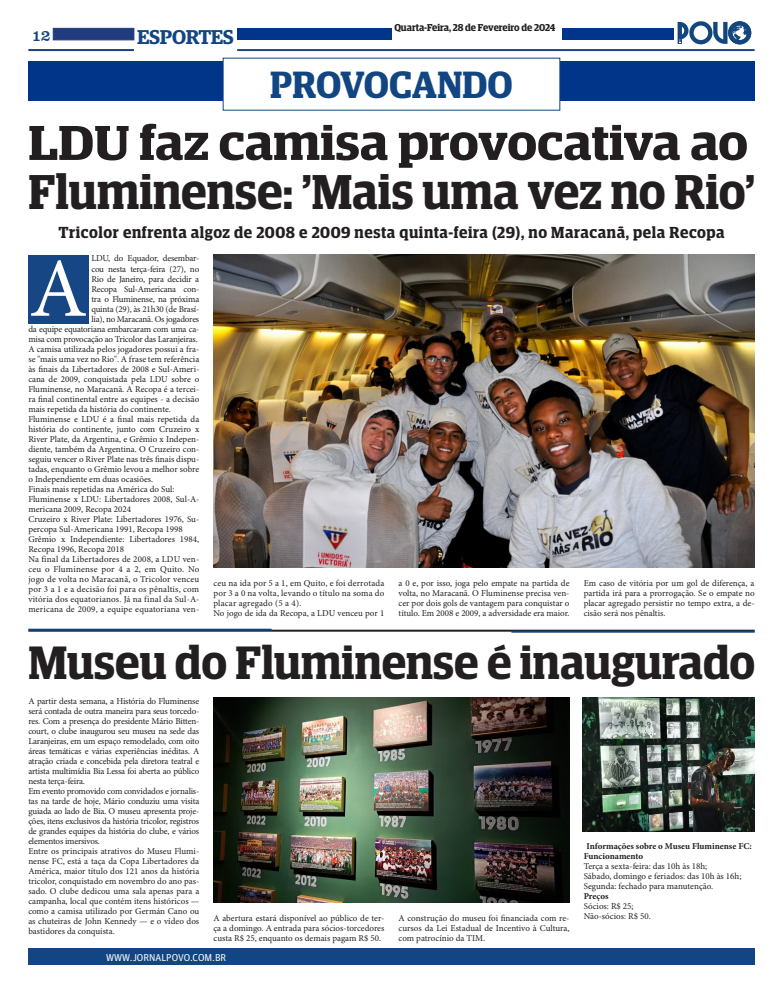
<style>
.page{position:relative;width:783px;height:993px;background:#fff}
.page>*{position:absolute;margin:0;border:0;box-sizing:border-box;transform-origin:0 0}
.t1{font:83.8px "Minion Pro";color:#fff}
.t2{font:600 48.9px/48.7px "Guardian Egyptian Display";color:#231f20;scale:1.11 1}
.t3{font:600 46.8px "Guardian Egyptian Display";color:#231f20}
.t4{font:600 38px "Guardian Egyptian Display";color:#114683}
.t5{font:600 20px "Guardian Egyptian";letter-spacing:-.02em;color:#114683}
.t6{font:600 16px "Guardian Egyptian Display";letter-spacing:.035em;color:#231f20}
.t7{font:16px "Clarendon BT";color:#174685}
.t8{font:600 10px "Guardian Egyptian Display";letter-spacing:-.005em;color:#231f20}
.t9{font:10px "Guardian Agate Sans G1 D Regular";color:#fff}
.t10{font:9px/10px "Minion Pro";letter-spacing:-.005em;color:#231f20;text-align:justify}
.t11{font:9px "Minion Pro";letter-spacing:.02em;color:#231f20}
.t12{font:9px/10px "Minion Pro";letter-spacing:.015em;color:#231f20}
.t13{font:700 9px/10px "Minion Pro";color:#231f20}
</style>
<div class="page">
<svg style="left:677px;top:21px;width:74px;height:23px"></svg>
<div style="left:53px;top:28px;width:81px;height:12px;background:#203c7d;border:1px solid #203c7d"></div>
<hr style="left:28px;top:49px;width:106px;height:2px;background:#203c7d">
<div style="left:28px;top:947px;width:726px;height:17px;background:#114683"></div>
<div style="left:237px;top:28px;width:154px;height:12px;background:#003589"></div>
<hr style="left:237px;top:49px;width:517px;height:2px;background:#174685">
<div style="left:562px;top:28px;width:112px;height:12px;background:#003589"></div>
<div style="left:28px;top:61px;width:726px;height:40px;background:#003589"></div>
<div style="left:223px;top:58px;width:336px;height:52px;background:#fff"></div>
<img style="left:213px;top:697px;width:356px;height:205px">
<img style="left:213px;top:255px;width:541px;height:312px">
<hr style="left:28px;top:629px;width:726px;height:2px;background:#231f20">
<hr style="left:511px;top:630px;width:243px;height:2px;background:#114683">
<hr style="left:28px;top:628px;width:243px;height:2px;background:#114683">
<img style="left:582px;top:697px;width:172px;height:133px">
<div style="left:28px;top:255px;width:61px;height:68px;background:#174685"></div>
<h3 class="t7" style="left:31px;top:25px;width:21px">12</h3>
<h3 class="t5" style="left:137px;top:22px;width:98px">ESPORTES</h3>
<p class="t8" style="left:394px;top:22px;width:162px">Quarta-Feira, 28 de Fevereiro de 2024</p>
<h3 class="t4" style="left:270px;top:64px;width:244px">PROVOCANDO</h3>
<h2 class="t2" style="left:28px;top:118px;width:656px">LDU faz camisa provocativa ao<br>Fluminense: 'Mais uma vez no Rio'</h2>
<h3 class="t6" style="left:58px;top:223px;width:667px">Tricolor enfrenta algoz de 2008 e 2009 nesta quinta-feira (29), no Maracanã, pela Recopa</h3>
<p class="t10" style="left:91px;top:253px;width:109px">LDU, do Equador, desembar-</p>
<p class="t10" style="left:91px;top:263px;width:109px">cou nesta terça-feira (27), no</p>
<p class="t10" style="left:91px;top:273px;width:109px">Rio de Janeiro, para decidir a</p>
<p class="t10" style="left:91px;top:283px;width:109px">Recopa Sul-Americana con-</p>
<p class="t10" style="left:91px;top:293px;width:109px">tra o Fluminense, na próxima</p>
<p class="t10" style="left:91px;top:303px;width:109px">quinta (29), às 21h30 (de Brasí-</p>
<p class="t10" style="left:91px;top:313px;width:109px">lia), no Maracanã. Os jogadores</p>
<p class="t10" style="left:28px;top:323px;width:172px">da equipe equatoriana embarcaram com uma ca-</p>
<p class="t10" style="left:28px;top:333px;width:171px">misa com provocação ao Tricolor das Laranjeiras.</p>
<p class="t10" style="left:28px;top:343px;width:172px">A camisa utilizada pelos jogadores possui a fra-</p>
<p class="t10" style="left:28px;top:353px;width:172px">se "mais uma vez no Rio". A frase tem referência</p>
<p class="t10" style="left:28px;top:363px;width:172px">às finais da Libertadores de 2008 e Sul-Ameri-</p>
<p class="t10" style="left:28px;top:373px;width:172px">cana de 2009, conquistada pela LDU sobre o</p>
<p class="t10" style="left:28px;top:383px;width:172px">Fluminense, no Maracanã. A Recopa é a tercei-</p>
<p class="t10" style="left:28px;top:393px;width:172px">ra final continental entre as equipes - a decisão</p>
<p class="t10" style="left:28px;top:403px;width:144px">mais repetida da história do continente.</p>
<p class="t10" style="left:28px;top:413px;width:172px">Fluminense e LDU é a final mais repetida da</p>
<p class="t10" style="left:28px;top:423px;width:172px">história do continente, junto com Cruzeiro x</p>
<p class="t10" style="left:28px;top:433px;width:172px">River Plate, da Argentina, e Grêmio x Indepen-</p>
<p class="t10" style="left:28px;top:443px;width:172px">diente, também da Argentina. O Cruzeiro con-</p>
<p class="t10" style="left:28px;top:453px;width:172px">seguiu vencer o River Plate nas três finais dispu-</p>
<p class="t10" style="left:28px;top:463px;width:172px">tadas, enquanto o Grêmio levou a melhor sobre</p>
<p class="t10" style="left:28px;top:473px;width:126px">o Independiente em duas ocasiões.</p>
<p class="t10" style="left:28px;top:483px;width:148px">Finais mais repetidas na América do Sul:</p>
<p class="t10" style="left:28px;top:493px;width:172px">Fluminense x LDU: Libertadores 2008, Sul-A-</p>
<p class="t10" style="left:28px;top:503px;width:104px">mericana 2009, Recopa 2024</p>
<p class="t10" style="left:28px;top:513px;width:172px">Cruzeiro x River Plate: Libertadores 1976, Su-</p>
<p class="t10" style="left:28px;top:523px;width:156px">percopa Sul-Americana 1991, Recopa 1998</p>
<p class="t10" style="left:28px;top:533px;width:172px">Grêmio x Independiente: Libertadores 1984,</p>
<p class="t10" style="left:28px;top:543px;width:97px">Recopa 1996, Recopa 2018</p>
<p class="t11" style="left:28px;top:552px;width:172px">Na final da Libertadores de 2008, a LDU ven-</p>
<p class="t11" style="left:28px;top:562px;width:172px">ceu o Fluminense por 4 a 2, em Quito. No</p>
<p class="t11" style="left:28px;top:572px;width:172px">jogo de volta no Maracanã, o Tricolor venceu</p>
<p class="t11" style="left:28px;top:582px;width:172px">por 3 a 1 e a decisão foi para os pênaltis, com</p>
<p class="t11" style="left:28px;top:592px;width:172px">vitória dos equatorianos. Já na final da Sul-A-</p>
<p class="t11" style="left:28px;top:602px;width:172px">mericana de 2009, a equipe equatoriana ven-</p>
<h1 class="t1" style="left:29px;top:233px;width:59px">A</h1>
<p class="t12" style="left:213px;top:577px;width:172px">ceu na ida por 5 a 1, em Quito, e foi derrotada por 3 a 0 na volta, levando o título na soma do placar agregado (5 a 4).<br>No jogo de ida da Recopa, a LDU venceu por 1</p>
<p class="t10" style="left:398px;top:577px;width:172px">a 0 e, por isso, joga pelo empate na partida de volta, no Maracanã. O Fluminense precisa ven&shy;cer por dois gols de vantagem para conquistar o título. Em 2008 e 2009, a adversidade era maior.</p>
<p class="t10" style="left:583px;top:577px;width:172px">Em caso de vitória por um gol de diferença, a partida irá para a prorrogação. Se o empate no placar agregado persistir no tempo extra, a de&shy;cisão será nos pênaltis.</p>
<h3 class="t3" style="left:28px;top:637px;width:728px">Museu do Fluminense é inaugurado</h3>
<p class="t10" style="left:28px;top:696px;width:172px;text-align:left">A partir desta semana, a História do Fluminense será contada de outra maneira para seus torcedo&shy;res. Com a presença do presidente Mário Bitten&shy;court, o clube inaugurou seu museu na sede das Laranjeiras, em um espaço remodelado, com oito áreas temáticas e várias experiências inéditas. A atração criada e concebida pela diretora teatral e artista multimídia Bia Lessa foi aberta ao público nesta terça-feira.<br>Em evento promovido com convidados e jornalis&shy;tas na tarde de hoje, Mário conduziu uma visita guiada ao lado de Bia. O museu apresenta proje&shy;ções, itens exclusivos da história tricolor, registros de grandes equipes da história do clube, e vários elementos imersivos.<br>Entre os principais atrativos do Museu Flumi&shy;nense FC, está a taça da Copa Libertadores da América, maior título dos 121 anos da história tricolor, conquistado em novembro do ano pas&shy;sado. O clube dedicou uma sala apenas para a campanha, local que contém itens históricos — como a camisa utilizado por Germán Cano ou as chuteiras de John Kennedy — e o vídeo dos bastidores da conquista.</p>
<p class="t10" style="left:213px;top:912px;width:172px">A abertura estará disponível ao público de ter&shy;ça a domingo. A entrada para sócios-torcedores custa R$ 25, enquanto os demais pagam R$ 50.</p>
<p class="t10" style="left:398px;top:912px;width:172px">A construção do museu foi financiada com re&shy;cursos da Lei Estadual de Incentivo à Cultura, com patrocínio da TIM.</p>
<p class="t9" style="left:106px;top:949px;width:122px">WWW.JORNALPOVO.COM.BR</p>
<p class="t13" style="left:583px;top:840px;width:169px;text-indent:3px">Informações sobre o Museu Fluminense FC:<br>Funcionamento</p>
<p class="t10" style="left:583px;top:860px;width:159px;text-align:left">Terça a sexta-feira: das 10h às 18h;<br>Sábado, domingo e feriados: das 10h às 16h;<br>Segunda: fechado para manutenção.</p>
<p class="t13" style="left:583px;top:890px;width:26px">Preços</p>
<p class="t10" style="left:583px;top:900px;width:69px">Sócios: R$ 25;<br>Não-sócios: R$ 50.</p>
</div>
